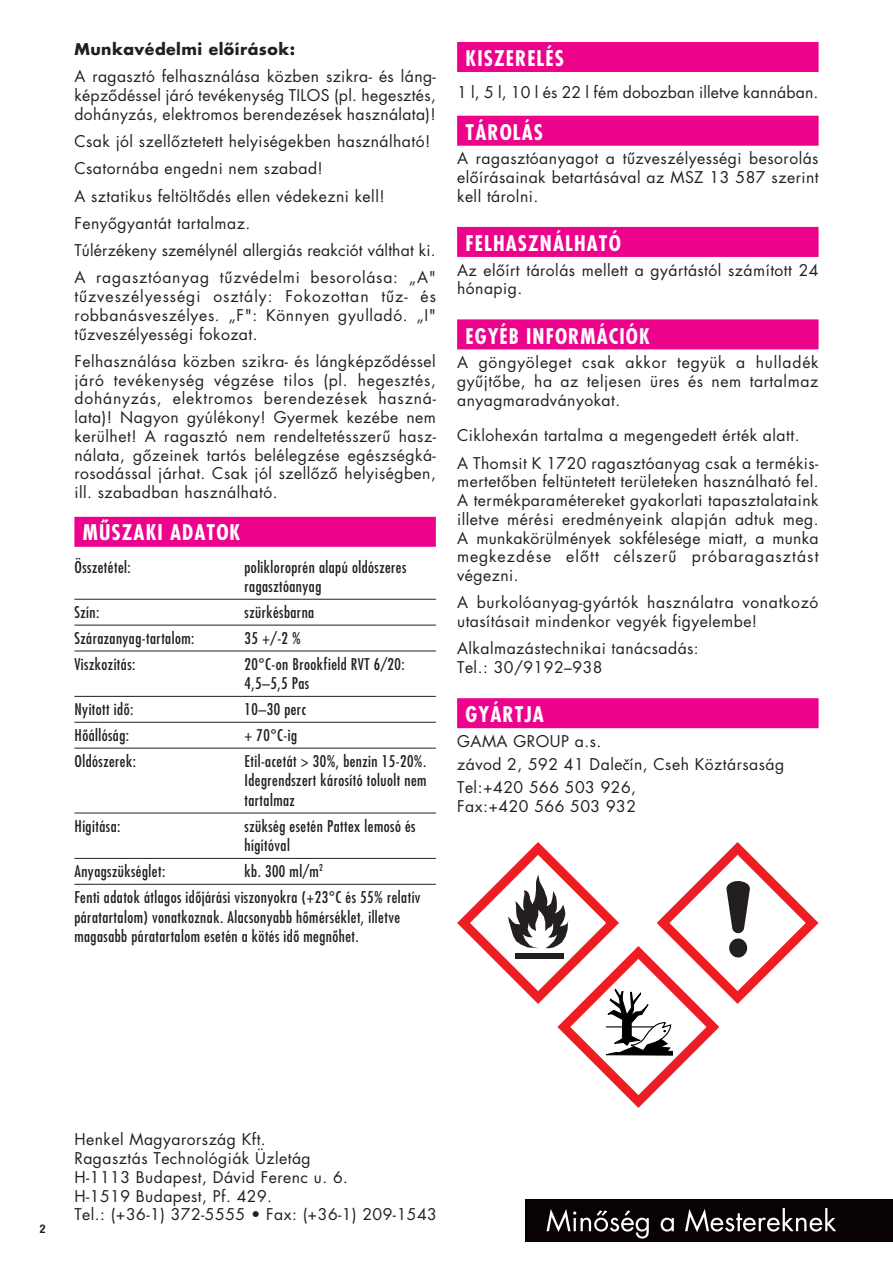
<style>
.page{position:relative;width:893px;height:1263px;background:#fff}
.page>*{position:absolute;margin:0;border:0;box-sizing:border-box;transform-origin:0 0}
.Csik_Thomsit{font:700 21px "Futura H Condensed";letter-spacing:.05em;color:#fff}
.szoveg_alap{font:15.75px/18.8px "Futura H Book";letter-spacing:.03em;color:#231f20;text-align:justify}
.szoveg_utolso{font:15.75px/18.8px "Futura H Book";letter-spacing:.03em;color:#231f20;text-align:justify}
.szoveg{font:15.75px/18.8px "Futura H Book";letter-spacing:.03em;color:#231f20}
.Tablazat_alap{font:15.75px/19.5px "Futura H Condensed";letter-spacing:.03em;color:#231f20}
.szoveg_elso{font:15.75px/18.8px "Futura H Book";letter-spacing:.03em;color:#231f20;text-align:justify}
.Tablazat_utolso{font:15.75px/19.5px "Futura H Condensed";letter-spacing:.03em;color:#231f20}
.Tablazat_elso{font:15.75px/19.5px "Futura H Condensed";letter-spacing:.03em;color:#231f20}
.szoveg_alap-2{font:15.75px "Futura H Book";letter-spacing:.01em;color:#231f20}
.szoveg_alap-3{font:15.75px "Futura H Bold";letter-spacing:.03em;color:#231f20}
.t1{font:12px "MG Helv Neue Bold Con";color:#231f20}
</style>
<div class="page">
<div style="left:525px;top:1199px;width:368px;height:43px;background:#080302"></div>
<svg style="left:546px;top:1209px;width:103px;height:29px"></svg>
<svg style="left:661px;top:1218px;width:13px;height:13px"></svg>
<svg style="left:685px;top:1208px;width:151px;height:24px"></svg>
<div style="left:74px;top:517px;width:362px;height:30px;background:#ed028c"></div>
<hr style="left:74px;top:599px;width:362px;height:1px;background:#231f20">
<hr style="left:74px;top:625px;width:362px;height:1px;background:#231f20">
<hr style="left:74px;top:651px;width:362px;height:1px;background:#231f20">
<hr style="left:74px;top:696px;width:362px;height:1px;background:#231f20">
<hr style="left:74px;top:722px;width:362px;height:1px;background:#231f20">
<hr style="left:74px;top:748px;width:362px;height:1px;background:#231f20">
<hr style="left:74px;top:813px;width:362px;height:1px;background:#231f20">
<hr style="left:74px;top:858px;width:362px;height:1px;background:#231f20">
<hr style="left:74px;top:884px;width:362px;height:1px;background:#231f20">
<div style="left:457px;top:42px;width:362px;height:30px;background:#ed028c"></div>
<div style="left:457px;top:116px;width:362px;height:30px;background:#ed028c"></div>
<div style="left:457px;top:227px;width:362px;height:30px;background:#ed028c"></div>
<div style="left:457px;top:319px;width:362px;height:30px;background:#ed028c"></div>
<div style="left:457px;top:698px;width:362px;height:30px;background:#ed028c"></div>
<svg style="left:623px;top:759px;width:6px;height:11px"></svg>
<svg style="left:457px;top:842px;width:362px;height:266px"></svg>
<p class="szoveg_alap-3" style="left:74px;top:38px;width:222px">Munkavédelmi elôírások:</p>
<p class="szoveg_alap" style="left:74px;top:67px;width:363px">A ragasztó felhasználása közben szikra- és láng&shy;képzôdéssel járó tevékenység TILOS (pl. hegesztés, dohányzás, elektromos berendezések használata)!</p>
<p class="szoveg_alap" style="left:74px;top:132px;width:357px">Csak jól szellôztetett helyiségekben használható!</p>
<p class="szoveg_alap" style="left:74px;top:159px;width:250px">Csatornába engedni nem szabad!</p>
<p class="szoveg_alap" style="left:74px;top:186px;width:312px">A sztatikus feltöltôdés ellen védekezni kell!</p>
<p class="szoveg_alap" style="left:74px;top:214px;width:177px">Fenyôgyantát tartalmaz.</p>
<p class="szoveg_alap-2" style="left:74px;top:240px;width:363px">Túlérzékeny személynél allergiás reakciót válthat ki.</p>
<p class="szoveg_alap" style="left:74px;top:268px;width:363px">A ragasztóanyag tûzvédelmi besorolása: „A" tûzveszélyességi osztály: Fokozottan tûz- és robbanásveszélyes. „F": Könnyen gyulladó. „I" tûzveszélyességi fokozat.</p>
<p class="szoveg_utolso" style="left:74px;top:352px;width:363px">Felhasználása közben szikra- és lángképzôdéssel járó tevékenység végzése tilos (pl. hegesztés, dohányzás, elektromos berendezések haszná&shy;lata)! Nagyon gyúlékony! Gyermek kezébe nem kerülhet! A ragasztó nem rendeltetésszerû hasz&shy;nálata, gôzeinek tartós belélegzése egészségká&shy;rosodással járhat. Csak jól szellôzô helyiségben, ill. szabadban használható.</p>
<p class="Csik_Thomsit" style="left:83px;top:519px;width:159px">MÛSZAKI ADATOK</p>
<p class="Tablazat_elso" style="left:74px;top:557px;width:58px">Összetétel:</p>
<p class="Tablazat_elso" style="left:244px;top:557px;width:163px">polikloroprén alapú oldószeres ragasztóanyag</p>
<p class="Tablazat_alap" style="left:74px;top:602px;width:26px">Szín:</p>
<p class="Tablazat_alap" style="left:244px;top:602px;width:71px">szürkésbarna</p>
<p class="Tablazat_alap" style="left:74px;top:628px;width:121px">Szárazanyag-tartalom:</p>
<p class="Tablazat_alap" style="left:244px;top:628px;width:58px">35 +/-2 %</p>
<p class="Tablazat_alap" style="left:74px;top:654px;width:63px">Viszkozitás:</p>
<p class="Tablazat_alap" style="left:244px;top:654px;width:162px">20°C-on Brookfield RVT 6/20:<br>4,5–5,5 Pas</p>
<p class="Tablazat_alap" style="left:74px;top:699px;width:60px">Nyitott idô:</p>
<p class="Tablazat_alap" style="left:244px;top:699px;width:63px">10–30 perc</p>
<p class="Tablazat_alap" style="left:74px;top:725px;width:56px">Hôállóság:</p>
<p class="Tablazat_alap" style="left:244px;top:725px;width:54px">+ 70°C-ig</p>
<p class="Tablazat_alap" style="left:74px;top:751px;width:63px">Oldószerek:</p>
<p class="Tablazat_alap" style="left:244px;top:751px;width:184px;text-align:justify">Etil-acetát &gt; 30%, benzin 15-20%.<br>Idegrendszert károsító toluolt nem tartalmaz</p>
<p class="Tablazat_alap" style="left:74px;top:816px;width:47px">Hígítása:</p>
<p class="Tablazat_alap" style="left:244px;top:816px;width:173px">szükség esetén Pattex lemosó és hígítóval</p>
<p class="Tablazat_alap" style="left:74px;top:861px;width:92px">Anyagszükséglet:</p>
<p class="Tablazat_alap" style="left:244px;top:861px;width:80px">kb. 300 ml/m<sup>2</sup></p>
<p class="Tablazat_utolso" style="left:74px;top:887px;width:348px">Fenti adatok átlagos idôjárási viszonyokra (+23°C és 55% relatív páratartalom) vonatkoznak. Alacsonyabb hômérséklet, illetve magasabb páratartalom esetén a kötés idô megnôhet.</p>
<p class="Csik_Thomsit" style="left:466px;top:45px;width:100px">KISZERELÉS</p>
<p class="szoveg" style="left:457px;top:82px;width:363px">1 l, 5 l, 10 l és 22 l fém dobozban illetve kannában.</p>
<p class="Csik_Thomsit" style="left:466px;top:119px;width:79px">TÁROLÁS</p>
<p class="szoveg" style="left:457px;top:149px;width:363px;text-align:justify">A ragasztóanyagot a tûzveszélyességi besorolás elôírásainak betartásával az MSZ 13 587 szerint kell tárolni.</p>
<p class="Csik_Thomsit" style="left:466px;top:230px;width:157px">FELHASZNÁLHATÓ</p>
<p class="szoveg" style="left:457px;top:260px;width:363px">Az elôírt tárolás mellett a gyártástól számított 24 hónapig.</p>
<p class="Csik_Thomsit" style="left:466px;top:322px;width:186px">EGYÉB INFORMÁCIÓK</p>
<p class="szoveg_elso" style="left:457px;top:353px;width:363px">A göngyöleget csak akkor tegyük a hulladék gyûjtôbe, ha az teljesen üres és nem tartalmaz anyagmaradványokat.</p>
<p class="szoveg_elso" style="left:457px;top:426px;width:344px">Ciklohexán tartalma a megengedett érték alatt.</p>
<p class="szoveg_alap" style="left:457px;top:453px;width:363px">A Thomsit K 1720 ragasztóanyag csak a termékis&shy;mertetôben feltüntetett területeken használható fel.<br>A termékparamétereket gyakorlati tapasztalataink illetve mérési eredményeink alapján adtuk meg.<br>A munkakörülmények sokfélesége miatt, a munka megkezdése elôtt célszerû próbaragasztást végezni.</p>
<p class="szoveg_alap" style="left:457px;top:593px;width:363px">A burkolóanyag-gyártók használatra vonatkozó utasításait mindenkor vegyék figyelembe!</p>
<p class="szoveg_utolso" style="left:457px;top:639px;width:243px">Alkalmazástechnikai tanácsadás:<br>Tel.: 30/9192–938</p>
<p class="Csik_Thomsit" style="left:466px;top:701px;width:80px">GYÁRTJA</p>
<p class="szoveg_elso" style="left:457px;top:732px;width:146px">GAMA GROUP a.s.</p>
<p class="szoveg_elso" style="left:457px;top:755px;width:329px">závod 2, 592 41 Dale ín, Cseh Köztársaság</p>
<p class="szoveg_elso" style="left:457px;top:778px;width:180px">Tel:+420 566 503 926,<br>Fax:+420 566 503 932</p>
<p class="t1" style="left:40px;top:1222px;width:7px">2</p>
<p class="szoveg" style="left:74px;top:1130px;width:193px">Henkel Magyarország Kft.</p>
<p class="szoveg" style="left:74px;top:1149px;width:275px">Ragasztás Technológiák Üzletág<br>H-1113 Budapest, Dávid Ferenc u. 6.</p>
<p class="szoveg" style="left:74px;top:1186px;width:364px">H-1519 Budapest, Pf. 429.<br>Tel.: (+36-1) 372-5555 • Fax: (+36-1) 209-1543</p>
</div>
